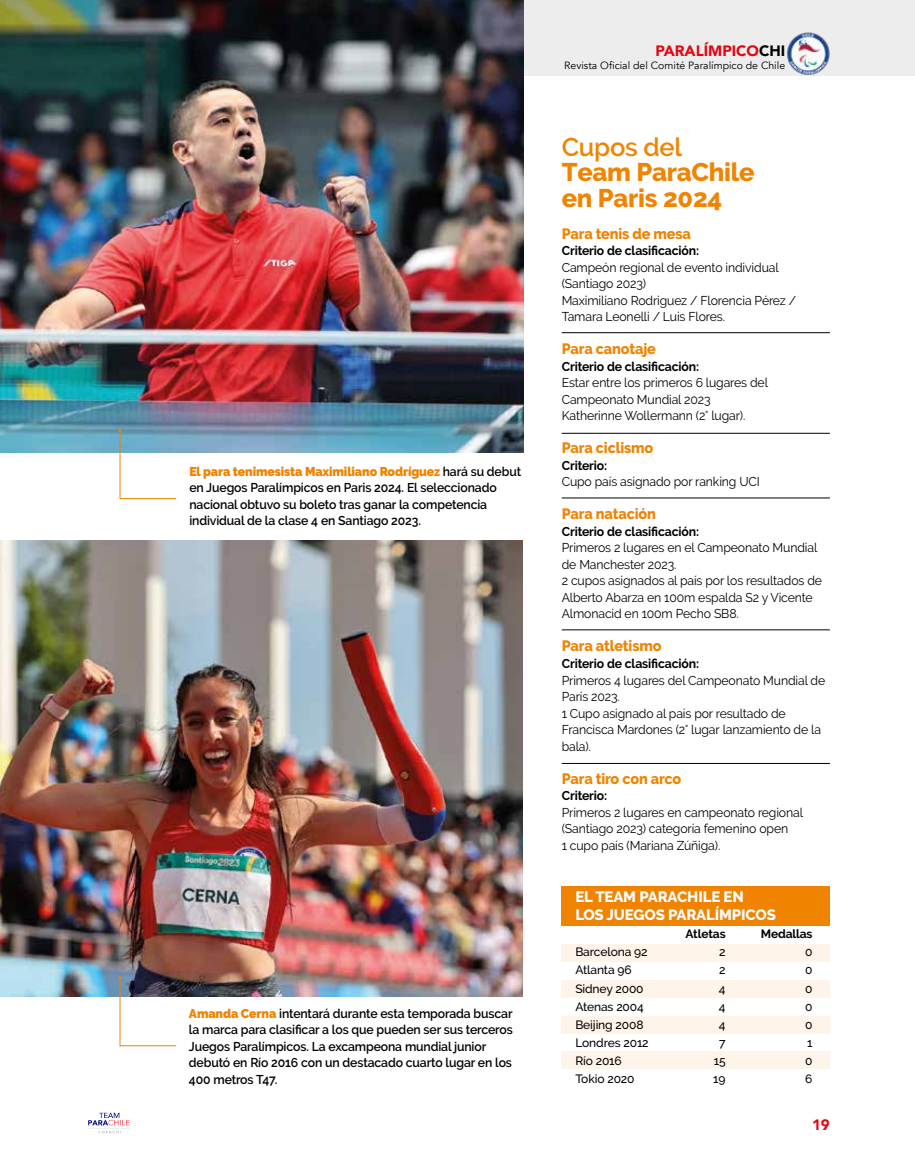
<style>
.page{position:relative;width:915px;height:1170px;background:#fff}
.page>*{position:absolute;margin:0;border:0;box-sizing:border-box;transform-origin:0 0}
.t1{font:800 25.5px/25.5px "Raleway";letter-spacing:-.01em;color:#f08300}
.t2{font:600 25.5px "Raleway";letter-spacing:-.01em;color:#f08300}
.t3{font:800 15px "Raleway";letter-spacing:-.01em;color:#f08300;scale:.96 1}
.t4{font:800 15px/18px "Raleway";letter-spacing:-.01em;color:#fff}
.t5{font:900 15px "Avenir";color:#e30613}
.t6{font:12.75px/16.5px "Raleway";letter-spacing:-.01em;color:#000;scale:.96 1}
.t7{font:600 12.75px/16.5px "Raleway";letter-spacing:-.01em;color:#000;scale:.96 1}
.t8{font:700 12.75px "Raleway";letter-spacing:-.01em;color:#000;scale:.96 1}
.t9{font:500 12px "Raleway";letter-spacing:-.01em;color:#000}
.t10{font:700 12px "Raleway";letter-spacing:-.01em;color:#000}
.t11{font:10.5px "Avenir";color:#000}
.s1{font-weight:900;color:#f08300}
.s2{color:#000}
</style>
<div class="page">
<div style="left:0;top:0;width:914px;height:76px;background:#ededed"></div>
<img style="left:787px;top:32px;width:43px;height:44px">
<img style="left:88px;top:1112px;width:42px;height:22px">
<div style="left:561px;top:944px;width:268px;height:18px;background:#fff4e9"></div>
<div style="left:561px;top:979px;width:268px;height:18px;background:#fff4e9"></div>
<div style="left:561px;top:1015px;width:268px;height:18px;background:#fff4e9"></div>
<div style="left:561px;top:1050px;width:268px;height:18px;background:#fff4e9"></div>
<div style="left:561px;top:886px;width:268px;height:39px;background:#f08300"></div>
<img style="left:0;top:0;width:523px;height:452px">
<img style="left:0;top:540px;width:523px;height:455px">
<svg style="left:118px;top:975px;width:59px;height:71px"></svg>
<svg style="left:118px;top:429px;width:59px;height:70px"></svg>
<hr style="left:561px;top:332px;width:268px;height:1px;background:#000">
<hr style="left:561px;top:433px;width:268px;height:1px;background:#000">
<hr style="left:561px;top:497px;width:268px;height:1px;background:#000">
<hr style="left:561px;top:629px;width:268px;height:1px;background:#000">
<hr style="left:561px;top:763px;width:268px;height:1px;background:#000">
<p class="t7" style="left:189px;top:463px;width:347px"><span class="s1">El para tenimesista Maximiliano Rodríguez</span> hará su debut en Juegos Paralímpicos en Paris 2024. El seleccionado nacional obtuvo su boleto tras ganar la competencia individual de la clase 4 en Santiago 2023.</p>
<p class="t7" style="left:189px;top:1004px;width:338px"><span class="s1">Amanda Cerna</span> intentará durante esta temporada buscar la marca para clasificar a los que pueden ser sus terceros Juegos Paralímpicos. La excampeona mundial junior debutó en Río 2016 con un destacado cuarto lugar en los 400 metros T47.</p>
<p class="t5" style="left:655px;top:38px;width:131px">PARALÍMPICO<span class="s2">CHI</span></p>
<p class="t11" style="left:564px;top:59px;width:222px">Revista Oficial del Comité Paralímpico de Chile</p>
<h1 class="t2" style="left:561px;top:132px;width:122px">Cupos del</h1>
<h1 class="t1" style="left:561px;top:160px;width:194px">Team ParaChile en Paris 2024</h1>
<p class="t3" style="left:561px;top:225px;width:136px">Para tenis de mesa</p>
<p class="t8" style="left:561px;top:243px;width:145px">Criterio de clasificación:</p>
<p class="t6" style="left:561px;top:259px;width:245px">Campeón regional de evento individual (Santiago 2023)<br>Maximiliano Rodriguez / Florencia Pérez /<br>Tamara Leonelli / Luis Flores.</p>
<p class="t3" style="left:561px;top:340px;width:99px">Para canotaje</p>
<p class="t8" style="left:561px;top:359px;width:145px">Criterio de clasificación:</p>
<p class="t6" style="left:561px;top:374px;width:216px">Estar entre los primeros 6 lugares del<br>Campeonato Mundial 2023<br>Katherinne Wollermann (2° lugar).</p>
<p class="t3" style="left:561px;top:439px;width:97px">Para ciclismo</p>
<p class="t8" style="left:561px;top:458px;width:49px">Criterio:</p>
<p class="t6" style="left:561px;top:473px;width:208px">Cupo país asignado por ranking UCI</p>
<p class="t3" style="left:561px;top:505px;width:100px">Para natación</p>
<p class="t8" style="left:561px;top:524px;width:145px">Criterio de clasificación:</p>
<p class="t6" style="left:561px;top:539px;width:272px">Primeros 2 lugares en el Campeonato Mundial de Manchester 2023.<br>2 cupos asignados al país por los resultados de Alberto Abarza en 100m espalda S2 y Vicente Almonacid en 100m Pecho SB8.</p>
<p class="t3" style="left:561px;top:637px;width:105px">Para atletismo</p>
<p class="t8" style="left:561px;top:656px;width:145px">Criterio de clasificación:</p>
<p class="t6" style="left:561px;top:671px;width:276px">Primeros 4 lugares del Campeonato Mundial de<br>París 2023.<br>1 Cupo asignado al país por resultado de<br>Francisca Mardones (2° lugar lanzamiento de la bala).</p>
<p class="t3" style="left:561px;top:769px;width:126px">Para tiro con arco</p>
<p class="t8" style="left:561px;top:788px;width:49px">Criterio:</p>
<p class="t6" style="left:561px;top:803px;width:253px">Primeros 2 lugares en campeonato regional (Santiago 2023) categoría femenino open<br>1 cupo país (Mariana Zúñiga).</p>
<p class="t4" style="left:575px;top:888px;width:202px">EL TEAM PARACHILE EN<br>LOS JUEGOS PARALÍMPICOS</p>
<p class="t10" style="left:685px;top:927px;width:42px">Atletas</p>
<p class="t10" style="left:760px;top:927px;width:53px">Medallas</p>
<p class="t9" style="left:575px;top:945px;width:74px">Barcelona 92</p>
<p class="t9" style="left:719px;top:945px;width:8px">2</p>
<p class="t9" style="left:804px;top:945px;width:9px">0</p>
<p class="t9" style="left:575px;top:963px;width:58px">Atlanta 96</p>
<p class="t9" style="left:719px;top:963px;width:8px">2</p>
<p class="t9" style="left:804px;top:963px;width:9px">0</p>
<p class="t9" style="left:575px;top:981px;width:70px">Sidney 2000</p>
<p class="t9" style="left:718px;top:981px;width:8px">4</p>
<p class="t9" style="left:804px;top:981px;width:9px">0</p>
<p class="t9" style="left:575px;top:999px;width:70px">Atenas 2004</p>
<p class="t9" style="left:718px;top:999px;width:8px">4</p>
<p class="t9" style="left:804px;top:999px;width:9px">0</p>
<p class="t9" style="left:575px;top:1017px;width:70px">Beijing 2008</p>
<p class="t9" style="left:718px;top:1017px;width:8px">4</p>
<p class="t9" style="left:804px;top:1017px;width:9px">0</p>
<p class="t9" style="left:575px;top:1035px;width:75px">Londres 2012</p>
<p class="t9" style="left:719px;top:1035px;width:8px">7</p>
<p class="t9" style="left:806px;top:1035px;width:7px">1</p>
<p class="t9" style="left:575px;top:1053px;width:48px">Río 2016</p>
<p class="t9" style="left:713px;top:1053px;width:13px">15</p>
<p class="t9" style="left:804px;top:1053px;width:9px">0</p>
<p class="t9" style="left:575px;top:1071px;width:61px">Tokio 2020</p>
<p class="t9" style="left:713px;top:1071px;width:14px">19</p>
<p class="t9" style="left:805px;top:1071px;width:9px">6</p>
<p class="t5" style="left:811px;top:1111px;width:19px">19</p>
</div>
